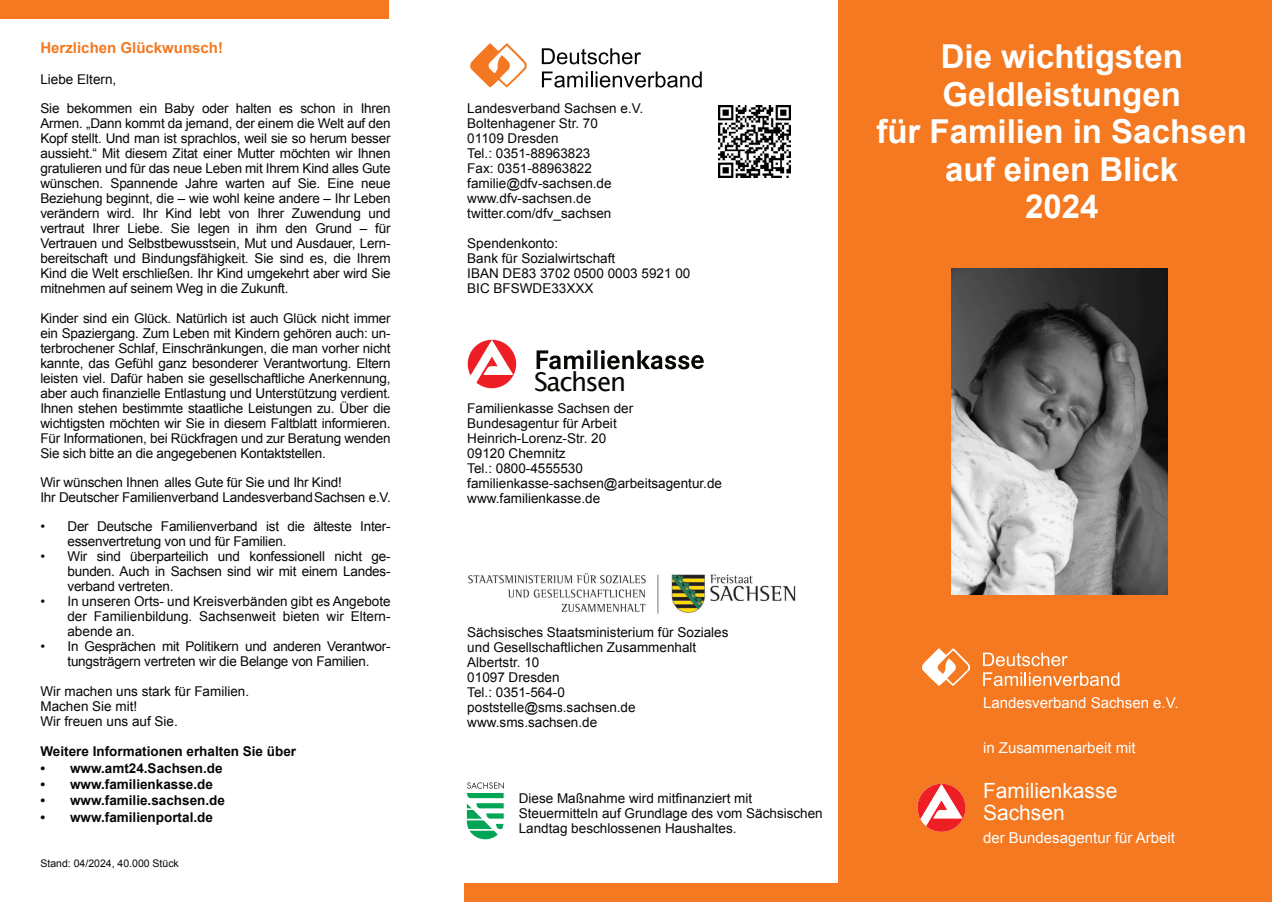
<style>
.page{position:relative;width:1272px;height:902px;background:#fff}
.page>*{position:absolute;margin:0;border:0;box-sizing:border-box;transform-origin:0 0}
.t1{font:700 33px "Arial";color:#fff}
.t2{font:25.95px "Lucida Grande";letter-spacing:-.06em;color:#080704}
.t3{font:21px "Arial";color:#fff}
.t4{font:15px "Arial";color:#fff}
.t5{font:700 15px "Arial";color:#f47921}
.t6{font:13.5px "Arial";letter-spacing:-.015em;color:#080704}
.t7{font:700 13.5px "Arial";color:#080704}
.t8{font:10.5px "Arial";color:#080704}
</style>
<div class="page">
<div style="left:838px;top:0;width:433px;height:901px;background:#f47921"></div>
<svg style="left:917px;top:783px;width:48px;height:48px"></svg>
<svg style="left:922px;top:648px;width:48px;height:38px"></svg>
<svg style="left:983px;top:652px;width:84px;height:14px"></svg>
<svg style="left:983px;top:672px;width:136px;height:14px"></svg>
<img style="left:951px;top:269px;width:216px;height:325px">
<svg style="left:470px;top:43px;width:57px;height:45px"></svg>
<svg style="left:542px;top:48px;width:99px;height:16px"></svg>
<svg style="left:542px;top:71px;width:159px;height:17px"></svg>
<svg style="left:536px;top:350px;width:54px;height:19px"></svg>
<hr style="left:594px;top:350px;width:3px;height:19px;background:#1a1517">
<svg style="left:601px;top:350px;width:102px;height:19px"></svg>
<svg style="left:467px;top:340px;width:49px;height:48px"></svg>
<img style="left:468px;top:573px;width:328px;height:41px">
<div style="left:464px;top:883px;width:807px;height:18px;background:#f47921"></div>
<div style="left:0;top:0;width:389px;height:19px;background:#f47921"></div>
<svg style="left:467px;top:782px;width:37px;height:57px"></svg>
<img style="left:718px;top:105px;width:72px;height:73px">
<p class="t5" style="left:40px;top:42px;width:184px">Herzlichen Glückwunsch!</p>
<p class="t6" style="left:40px;top:74px;width:77px">Liebe Eltern,</p>
<p class="t6" style="left:40px;top:103px;width:351px">Sie bekommen ein Baby oder halten es schon in Ihren</p>
<p class="t6" style="left:40px;top:118px;width:351px">Armen. „Dann kommt da jemand, der einem die Welt auf den</p>
<p class="t6" style="left:40px;top:133px;width:351px">Kopf stellt. Und man ist sprachlos, weil sie so herum besser</p>
<p class="t6" style="left:40px;top:148px;width:351px">aussieht.“ Mit diesem Zitat einer Mutter möchten wir Ihnen</p>
<p class="t6" style="left:40px;top:163px;width:351px">gratulieren und für das neue Leben mit Ihrem Kind alles Gute</p>
<p class="t6" style="left:40px;top:178px;width:351px">wünschen. Spannende Jahre warten auf Sie. Eine neue</p>
<p class="t6" style="left:40px;top:193px;width:351px">Beziehung beginnt, die – wie wohl keine andere – Ihr Leben</p>
<p class="t6" style="left:40px;top:208px;width:351px">verändern wird. Ihr Kind lebt von Ihrer Zuwendung und</p>
<p class="t6" style="left:40px;top:223px;width:351px">vertraut Ihrer Liebe. Sie legen in ihm den Grund – für</p>
<p class="t6" style="left:40px;top:238px;width:351px">Vertrauen und Selbstbewusstsein, Mut und Ausdauer, Lern-</p>
<p class="t6" style="left:40px;top:253px;width:351px">bereitschaft und Bindungsfähigkeit. Sie sind es, die Ihrem</p>
<p class="t6" style="left:40px;top:268px;width:351px">Kind die Welt erschließen. Ihr Kind umgekehrt aber wird Sie</p>
<p class="t6" style="left:40px;top:283px;width:249px">mitnehmen auf seinem Weg in die Zukunft.</p>
<p class="t6" style="left:40px;top:313px;width:351px">Kinder sind ein Glück. Natürlich ist auch Glück nicht immer</p>
<p class="t6" style="left:40px;top:328px;width:351px">ein Spaziergang. Zum Leben mit Kindern gehören auch: un-</p>
<p class="t6" style="left:40px;top:343px;width:351px">terbrochener Schlaf, Einschränkungen, die man vorher nicht</p>
<p class="t6" style="left:40px;top:358px;width:351px">kannte, das Gefühl ganz besonderer Verantwortung. Eltern</p>
<p class="t6" style="left:40px;top:373px;width:352px">leisten viel. Dafür haben sie gesellschaftliche Anerkennung,</p>
<p class="t6" style="left:40px;top:388px;width:351px">aber auch finanzielle Entlastung und Unterstützung verdient.</p>
<p class="t6" style="left:40px;top:403px;width:351px">Ihnen stehen bestimmte staatliche Leistungen zu. Über die</p>
<p class="t6" style="left:40px;top:418px;width:351px">wichtigsten möchten wir Sie in diesem Faltblatt informieren.</p>
<p class="t6" style="left:40px;top:433px;width:351px">Für Informationen, bei Rückfragen und zur Beratung wenden</p>
<p class="t6" style="left:40px;top:448px;width:287px">Sie sich bitte an die angegebenen Kontaktstellen.</p>
<p class="t6" style="left:40px;top:477px;width:303px">Wir wünschen Ihnen alles Gute für Sie und Ihr Kind!</p>
<p class="t6" style="left:40px;top:492px;width:352px">Ihr Deutscher Familienverband Landesverband Sachsen e.V.</p>
<p class="t6" style="left:40px;top:521px;width:351px">• Der Deutsche Familienverband ist die älteste Inter-</p>
<p class="t6" style="left:67px;top:536px;width:220px">essenvertretung von und für Familien.</p>
<p class="t6" style="left:40px;top:551px;width:351px">• Wir sind überparteilich und konfessionell nicht ge-</p>
<p class="t6" style="left:67px;top:566px;width:324px">bunden. Auch in Sachsen sind wir mit einem Landes-</p>
<p class="t6" style="left:67px;top:581px;width:107px">verband vertreten.</p>
<p class="t6" style="left:40px;top:596px;width:351px">• In unseren Orts- und Kreisverbänden gibt es Angebote</p>
<p class="t6" style="left:67px;top:611px;width:324px">der Familienbildung. Sachsenweit bieten wir Eltern-</p>
<p class="t6" style="left:67px;top:626px;width:69px">abende an.</p>
<p class="t6" style="left:40px;top:641px;width:351px">• In Gesprächen mit Politikern und anderen Verantwor-</p>
<p class="t6" style="left:67px;top:656px;width:303px">tungsträgern vertreten wir die Belange von Familien.</p>
<p class="t6" style="left:40px;top:685px;width:210px">Wir machen uns stark für Familien.</p>
<p class="t6" style="left:40px;top:700px;width:98px">Machen Sie mit!</p>
<p class="t6" style="left:40px;top:715px;width:139px">Wir freuen uns auf Sie.</p>
<p class="t7" style="left:40px;top:746px;width:257px">Weitere Informationen erhalten Sie über</p>
<p class="t7" style="left:40px;top:762px;width:184px">• www.amt24.Sachsen.de</p>
<p class="t7" style="left:40px;top:779px;width:174px">• www.familienkasse.de</p>
<p class="t7" style="left:40px;top:795px;width:186px">• www.familie.sachsen.de</p>
<p class="t7" style="left:40px;top:811px;width:174px">• www.familienportal.de</p>
<p class="t8" style="left:40px;top:858px;width:140px">Stand: 04/2024, 40.000 Stück</p>
<p class="t6" style="left:467px;top:103px;width:177px">Landesverband Sachsen e.V.</p>
<p class="t6" style="left:467px;top:118px;width:132px">Boltenhagener Str. 70</p>
<p class="t6" style="left:467px;top:133px;width:93px">01109 Dresden</p>
<p class="t6" style="left:467px;top:148px;width:125px">Tel.: 0351-88963823</p>
<p class="t6" style="left:467px;top:163px;width:126px">Fax: 0351-88963822</p>
<p class="t6" style="left:467px;top:178px;width:146px">familie@dfv-sachsen.de</p>
<p class="t6" style="left:467px;top:193px;width:125px">www.dfv-sachsen.de</p>
<p class="t6" style="left:467px;top:208px;width:146px">twitter.com/dfv_sachsen</p>
<p class="t6" style="left:467px;top:238px;width:92px">Spendenkonto:</p>
<p class="t6" style="left:467px;top:253px;width:149px">Bank für Sozialwirtschaft</p>
<p class="t6" style="left:467px;top:268px;width:224px">IBAN DE83 3702 0500 0003 5921 00</p>
<p class="t6" style="left:467px;top:283px;width:128px">BIC BFSWDE33XXX</p>
<p class="t2" style="left:534px;top:371px;width:93px">Sachsen</p>
<p class="t6" style="left:467px;top:403px;width:167px">Familienkasse Sachsen der</p>
<p class="t6" style="left:467px;top:418px;width:151px">Bundesagentur für Arbeit</p>
<p class="t6" style="left:467px;top:433px;width:140px">Heinrich-Lorenz-Str. 20</p>
<p class="t6" style="left:467px;top:448px;width:100px">09120 Chemnitz</p>
<p class="t6" style="left:467px;top:463px;width:117px">Tel.: 0800-4555530</p>
<p class="t6" style="left:467px;top:478px;width:256px">familienkasse-sachsen@arbeitsagentur.de</p>
<p class="t6" style="left:467px;top:493px;width:134px">www.familienkasse.de</p>
<p class="t6" style="left:467px;top:627px;width:263px">Sächsisches Staatsministerium für Soziales</p>
<p class="t6" style="left:467px;top:642px;width:230px">und Gesellschaftlichen Zusammenhalt</p>
<p class="t6" style="left:467px;top:657px;width:74px">Albertstr. 10</p>
<p class="t6" style="left:467px;top:672px;width:94px">01097 Dresden</p>
<p class="t6" style="left:467px;top:687px;width:99px">Tel.: 0351-564-0</p>
<p class="t6" style="left:467px;top:702px;width:170px">poststelle@sms.sachsen.de</p>
<p class="t6" style="left:467px;top:717px;width:131px">www.sms.sachsen.de</p>
<p class="t6" style="left:518px;top:793px;width:235px">Diese Maßnahme wird mitfinanziert mit</p>
<p class="t6" style="left:518px;top:808px;width:305px">Steuermitteln auf Grundlage des vom Sächsischen</p>
<p class="t6" style="left:518px;top:823px;width:219px">Landtag beschlossenen Haushaltes.</p>
<p class="t1" style="left:940px;top:44px;width:244px">Die wichtigsten</p>
<p class="t1" style="left:942px;top:82px;width:240px">Geldleistungen</p>
<p class="t1" style="left:876px;top:119px;width:372px">für Familien in Sachsen</p>
<p class="t1" style="left:945px;top:157px;width:234px">auf einen Blick</p>
<p class="t1" style="left:1025px;top:194px;width:75px">2024</p>
<p class="t4" style="left:983px;top:696px;width:197px">Landesverband Sachsen e.V.</p>
<p class="t4" style="left:983px;top:741px;width:154px">in Zusammenarbeit mit</p>
<p class="t3" style="left:983px;top:782px;width:136px">Familienkasse</p>
<p class="t3" style="left:983px;top:804px;width:83px">Sachsen</p>
<p class="t4" style="left:983px;top:831px;width:193px">der Bundesagentur für Arbeit</p>
</div>
